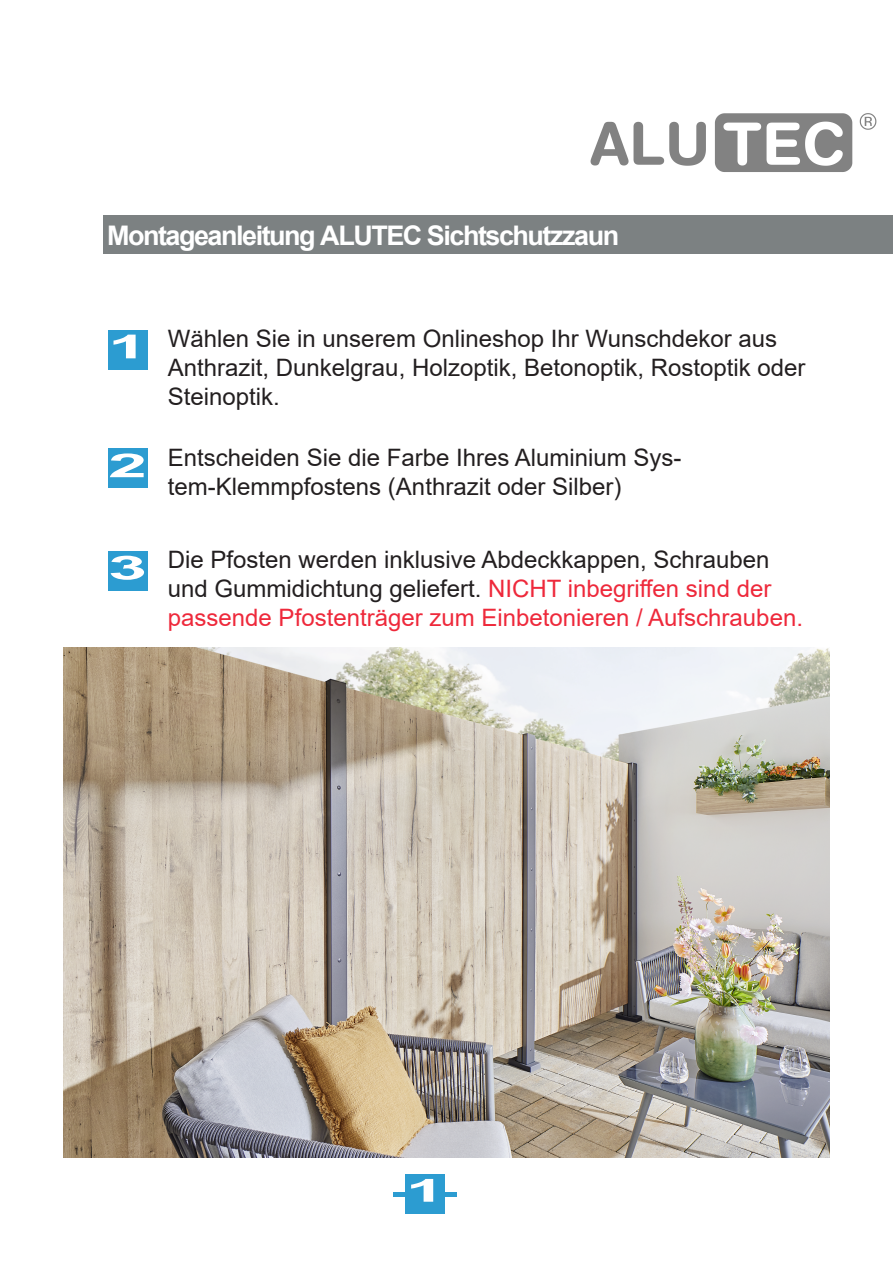
<style>
.page{position:relative;width:893px;height:1263px;background:#fff}
.page>*{position:absolute;margin:0;border:0;box-sizing:border-box;transform-origin:0 0}
.t1{font:700 33px "Arial";color:#fff;scale:2.13 1}
.t2{font:700 31.65px "Arial";color:#fff;scale:2.22 1}
.t3{font:700 27px "Arial";letter-spacing:-.055em;color:#fff}
.t4{font:24px/28.8px "Arial";color:#231f20}
.t5{font:24px/28.8px "Arial";color:#ee293b}
.s1{color:#231f20}
</style>
<div class="page">
<img style="left:574px;top:113px;width:319px;height:103px">
<hr style="left:393px;top:1192px;width:64px;height:4px;background:#2c9cd1">
<div style="left:103px;top:216px;width:790px;height:38px;background:#7c8182"></div>
<div style="left:108px;top:330px;width:39px;height:39px;background:#2c9cd1"></div>
<div style="left:108px;top:449px;width:39px;height:39px;background:#2c9cd1"></div>
<div style="left:108px;top:551px;width:39px;height:39px;background:#2c9cd1"></div>
<div style="left:406px;top:1174px;width:39px;height:39px;background:#2c9cd1"></div>
<img style="left:64px;top:647px;width:765px;height:510px">
<p class="t3" style="left:107px;top:216px;width:514px">Montageanleitung ALUTEC Sichtschutzzaun</p>
<h1 class="t1" style="left:108px;top:323px;width:20px">1</h1>
<h1 class="t1" style="left:108px;top:442px;width:20px">2</h1>
<h1 class="t1" style="left:108px;top:544px;width:20px">3</h1>
<p class="t4" style="left:168px;top:324px;width:639px">Wählen Sie in unserem Onlineshop Ihr Wunschdekor aus<br>Anthrazit, Dunkelgrau, Holzoptik, Betonoptik, Rostoptik oder<br>Steinoptik.</p>
<p class="t4" style="left:168px;top:443px;width:515px">Entscheiden Sie die Farbe Ihres Aluminium Sys&shy;tem-Klemmpfostens (Anthrazit oder Silber)</p>
<p class="t5" style="left:168px;top:545px;width:637px"><span class="s1">Die Pfosten werden inklusive Abdeckkappen, Schrauben und Gummidichtung geliefert.</span> NICHT inbegriffen sind der passende Pfostenträger zum Einbetonieren / Aufschrauben.</p>
<h2 class="t2" style="left:406px;top:1168px;width:19px">1</h2>
</div>
